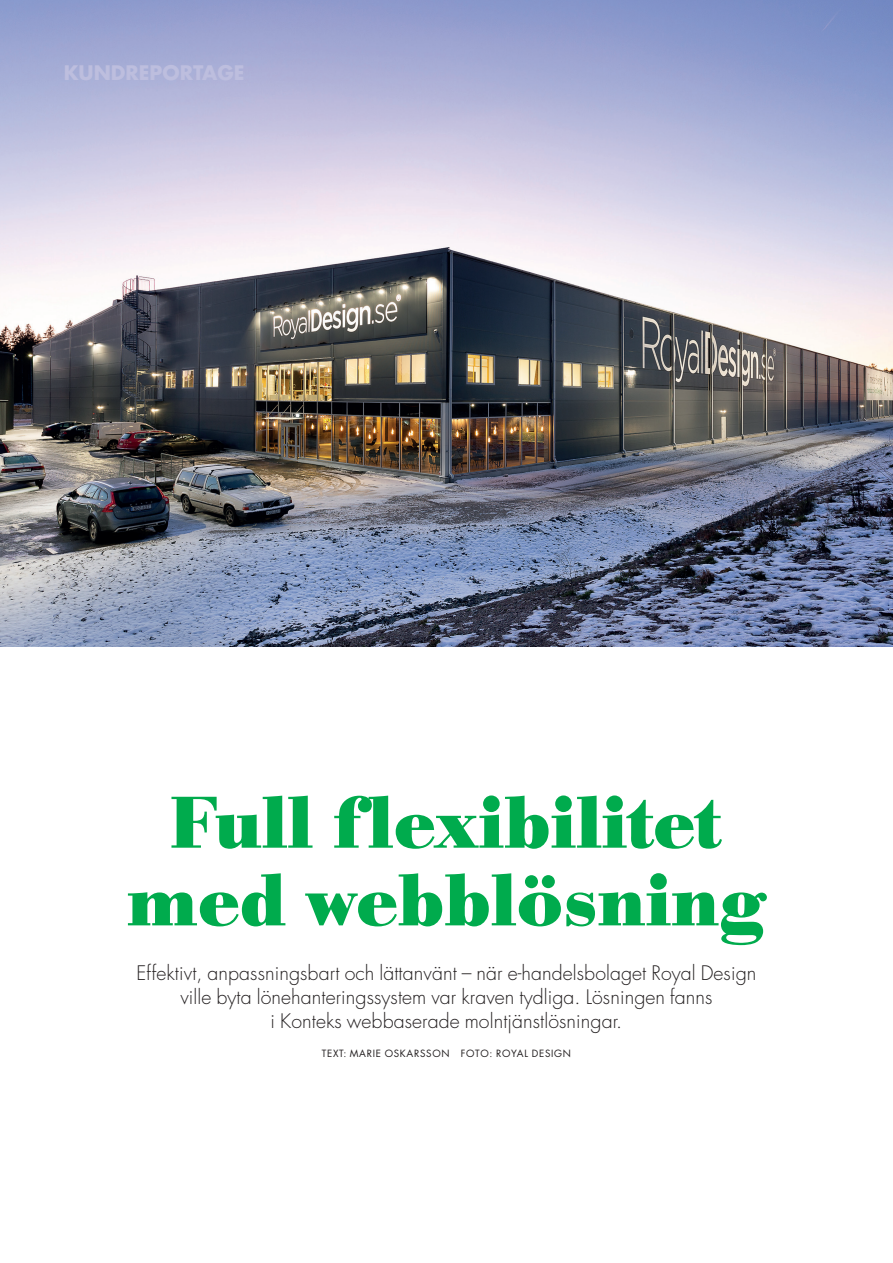
<style>
.page{position:relative;width:893px;height:1263px;background:#fff}
.page>*{position:absolute;margin:0;border:0;box-sizing:border-box;transform-origin:0 0}
.t1{font:700 72.15px/77.7px "Bodoni Berthold BQ";color:#00ab4d;text-align:center}
.t2{font:300 19.5px/24px "Futura Std";letter-spacing:.005em;color:#231f20;text-align:center}
.t3{font:700 19.5px "Futura Std";color:#bdbede}
.t4{font:9.75px "Futura Std";letter-spacing:.07em;color:#231f20}
</style>
<div class="page">
<img style="left:0;top:0;width:893px;height:646px">
<p class="t3" style="left:64px;top:60px;width:182px">KUNDREPORTAGE</p>
<h1 class="t1" style="left:127px;top:785px;width:641px">Full flexibilitet med webblösning</h1>
<p class="t2" style="left:137px;top:962px;width:621px">Effektivt, anpassningsbart och lättanvänt – när e-handelsbolaget Royal Design ville byta lönehanteringssystem var kraven tydliga. Lösningen fanns<br>i Konteks webbaserade molntjänstlösningar.</p>
<p class="t4" style="left:322px;top:1047px;width:251px">TEXT: MARIE OSKARSSON FOTO: ROYAL DESIGN</p>
</div>
